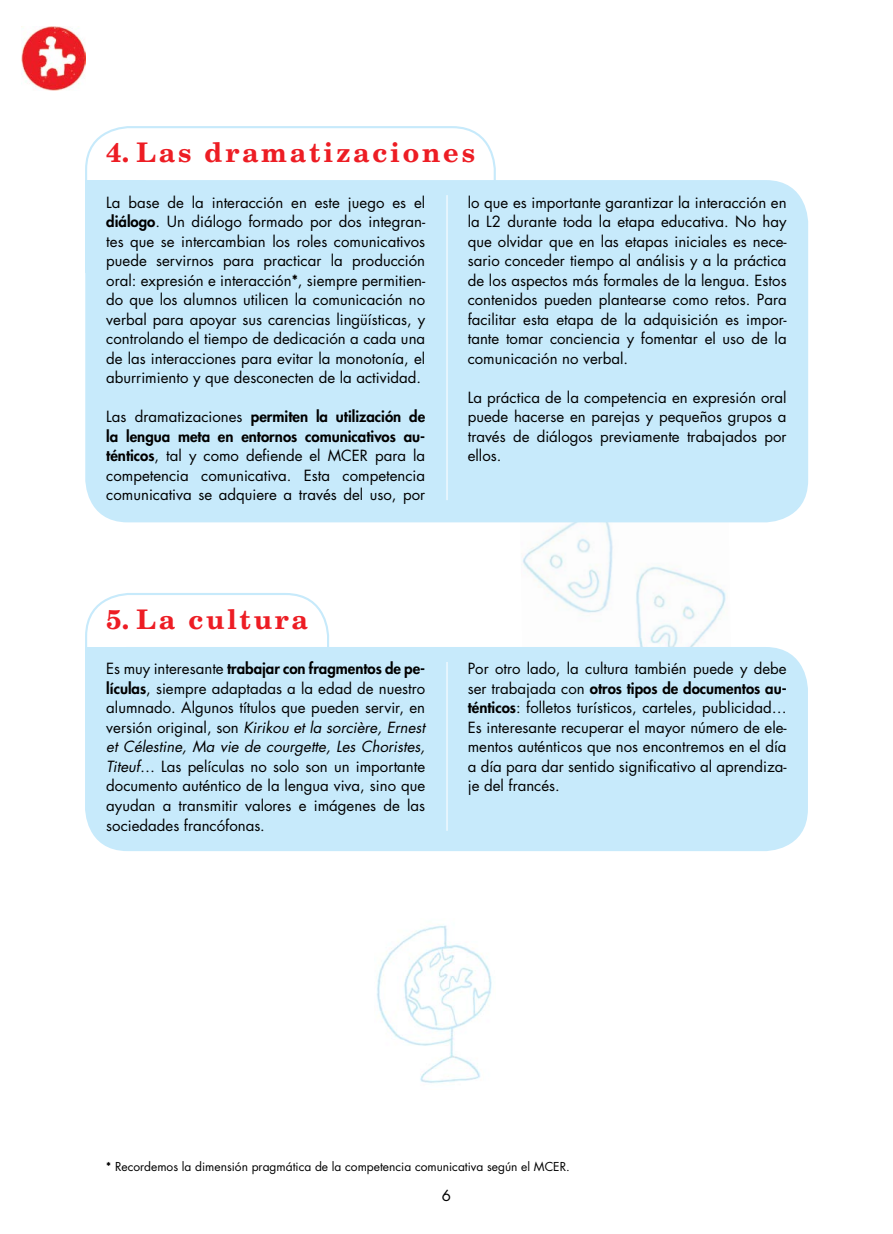
<style>
.page{position:relative;width:893px;height:1234px;background:#fff}
.page>*{position:absolute;margin:0;border:0;box-sizing:border-box;transform-origin:0 0}
.t1{font:700 27px "New Century Schlbk LT Std";letter-spacing:.1em;color:#ed1d24}
.t2{font:15px/19.5px "Futura Std";color:#000;text-align:justify}
.t3{font:12px "Futura Std";color:#000}
.s1{font-weight:800}
.s2{font-style:italic}
</style>
<div class="page">
<div style="left:85px;top:126px;width:411px;height:108px;border:2px solid #c7eafb;border-radius:43px"></div>
<img style="left:376px;top:925px;width:116px;height:158px">
<img style="left:520px;top:522px;width:211px;height:124px">
<div style="left:85px;top:180px;width:61px;height:93px;background:#c7eafb"></div>
<div style="left:85px;top:180px;width:723px;height:342px;background:#c7eafb;border-radius:43px"></div>
<img style="left:21px;top:26px;width:64px;height:64px">
<hr style="left:446px;top:195px;width:2px;height:305px;background:#fff">
<div style="left:85px;top:646px;width:61px;height:85px;background:#c7eafb"></div>
<div style="left:85px;top:592px;width:244px;height:126px;border:2px solid #c7eafb;border-radius:43px"></div>
<div style="left:85px;top:646px;width:723px;height:204px;background:#c7eafb;border-radius:43px"></div>
<hr style="left:446px;top:661px;width:2px;height:169px;background:#fff">
<h1 class="t1" style="left:106px;top:135px;width:370px">4. Las dramatizaciones</h1>
<p class="t2" style="left:106px;top:192px;width:320px">La base de la interacción en este juego es el <span class="s1">diálogo</span>. Un diálogo formado por dos integran&shy;tes que se intercambian los roles comunicativos puede servirnos para practicar la producción oral: expresión e interacción<span class="s1">*</span>, siempre permitien&shy;do que los alumnos utilicen la comunicación no verbal para apoyar sus carencias lingüísticas, y controlando el tiempo de dedicación a cada una de las interacciones para evitar la monotonía, el aburrimiento y que desconecten de la actividad.</p>
<p class="t2" style="left:106px;top:407px;width:320px">Las dramatizaciones <span class="s1">permiten la utilización de la lengua meta en entornos comunicativos au&shy;ténticos</span>, tal y como defiende el MCER para la competencia comunicativa. Esta competencia comunicativa se adquiere a través del uso, por</p>
<p class="t2" style="left:468px;top:192px;width:320px">lo que es importante garantizar la interacción en la L2 durante toda la etapa educativa. No hay que olvidar que en las etapas iniciales es nece&shy;sario conceder tiempo al análisis y a la práctica de los aspectos más formales de la lengua. Estos contenidos pueden plantearse como retos. Para facilitar esta etapa de la adquisición es impor&shy;tante tomar conciencia y fomentar el uso de la comunicación no verbal.</p>
<p class="t2" style="left:468px;top:387px;width:320px">La práctica de la competencia en expresión oral puede hacerse en parejas y pequeños grupos a través de diálogos previamente trabajados por ellos.</p>
<h1 class="t1" style="left:106px;top:602px;width:203px">5. La cultura</h1>
<p class="t2" style="left:106px;top:659px;width:320px">Es muy interesante <span class="s1">trabajar con fragmentos de pe&shy;lículas</span>, siempre adaptadas a la edad de nuestro alumnado. Algunos títulos que pueden servir, en versión original, son <span class="s2">Kirikou et la sorcière, Ernest et Célestine, Ma vie de courgette, Les Choristes, Titeuf</span>… Las películas no solo son un importante documento auténtico de la lengua viva, sino que ayudan a transmitir valores e imágenes de las sociedades francófonas.</p>
<p class="t2" style="left:468px;top:659px;width:320px">Por otro lado, la cultura también puede y debe ser trabajada con <span class="s1">otros tipos de documentos au&shy;ténticos</span>: folletos turísticos, carteles, publicidad… Es interesante recuperar el mayor número de ele&shy;mentos auténticos que nos encontremos en el día a día para dar sentido significativo al aprendiza&shy;je del francés.</p>
<p class="t3" style="left:106px;top:1158px;width:465px"><span class="s1">*</span> Recordemos la dimensión pragmática de la competencia comunicativa según el MCER.</p>
<p class="t2" style="left:442px;top:1185px;width:11px">6</p>
</div>
